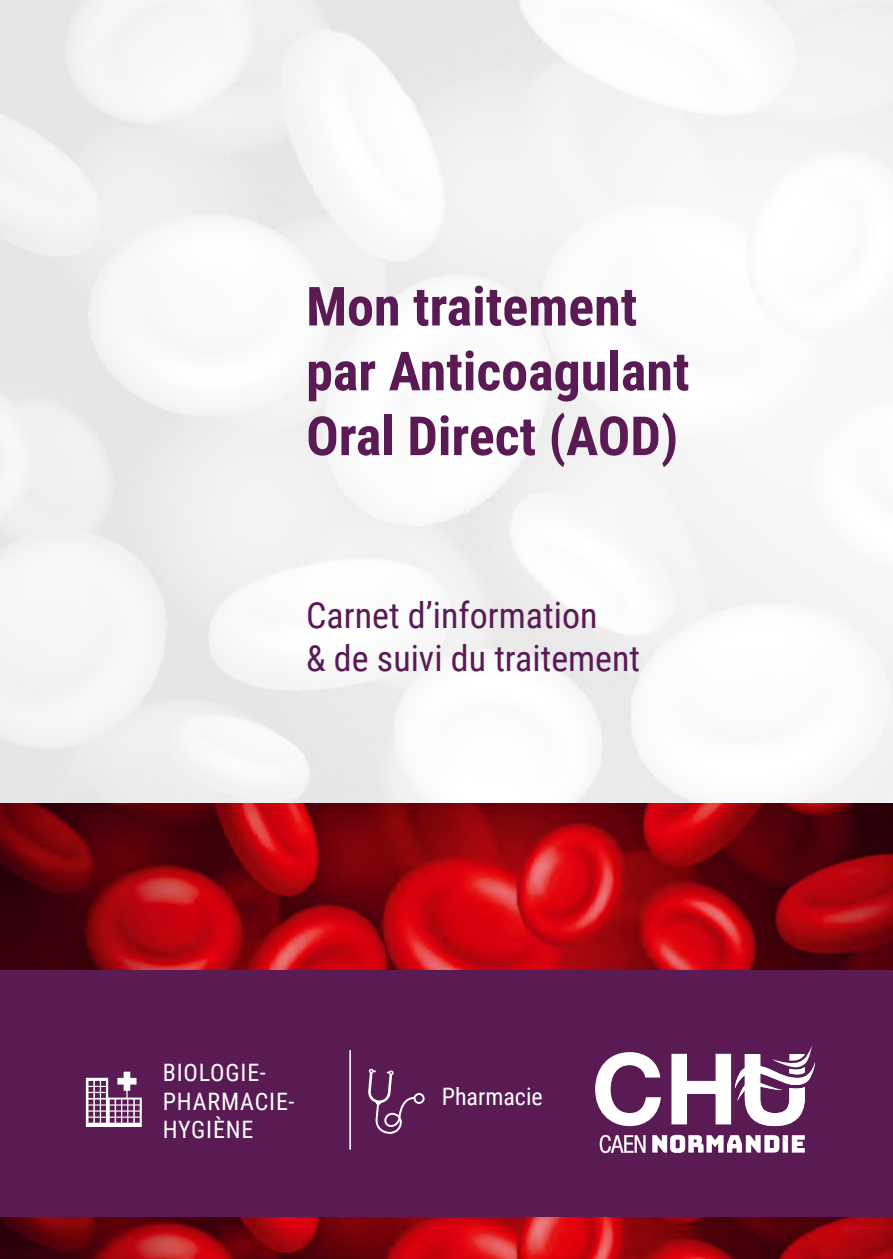
<style>
.page{position:relative;width:893px;height:1259px;background:#fff}
.page>*{position:absolute;margin:0;border:0;box-sizing:border-box;transform-origin:0 0}
.t1{font:700 54px/64.8px "Roboto Condensed";color:#5a1b55}
.t2{font:36px/43.2px "Roboto Condensed";color:#5a1b55}
.t3{font:24px/28.8px "Roboto Condensed";letter-spacing:.035em;color:#fff}
.t4{font:24px "Roboto Condensed";color:#fff}
</style>
<div class="page">
<img style="left:0;top:0;width:893px;height:804px">
<img style="left:0;top:804px;width:893px;height:165px">
<img style="left:0;top:1216px;width:893px;height:43px">
<div style="left:0;top:969px;width:893px;height:247px;background:#5a1b55"></div>
<svg style="left:595px;top:1052px;width:66px;height:74px"></svg>
<svg style="left:671px;top:1046px;width:144px;height:80px"></svg>
<svg style="left:600px;top:1134px;width:45px;height:19px"></svg>
<svg style="left:652px;top:1134px;width:153px;height:19px"></svg>
<hr style="left:349px;top:1050px;width:2px;height:99px;background:#fff">
<svg style="left:368px;top:1068px;width:57px;height:66px"></svg>
<svg style="left:86px;top:1071px;width:56px;height:56px"></svg>
<p class="t1" style="left:306px;top:272px;width:385px">Mon traitement par Anticoagulant<br>Oral Direct (AOD)</p>
<p class="t2" style="left:306px;top:592px;width:336px">Carnet d’information<br>&amp; de suivi du traitement</p>
<p class="t3" style="left:163px;top:1057px;width:133px">BIOLOGIE-<br>PHARMACIE-<br>HYGIÈNE</p>
<p class="t4" style="left:442px;top:1080px;width:103px">Pharmacie</p>
</div>
